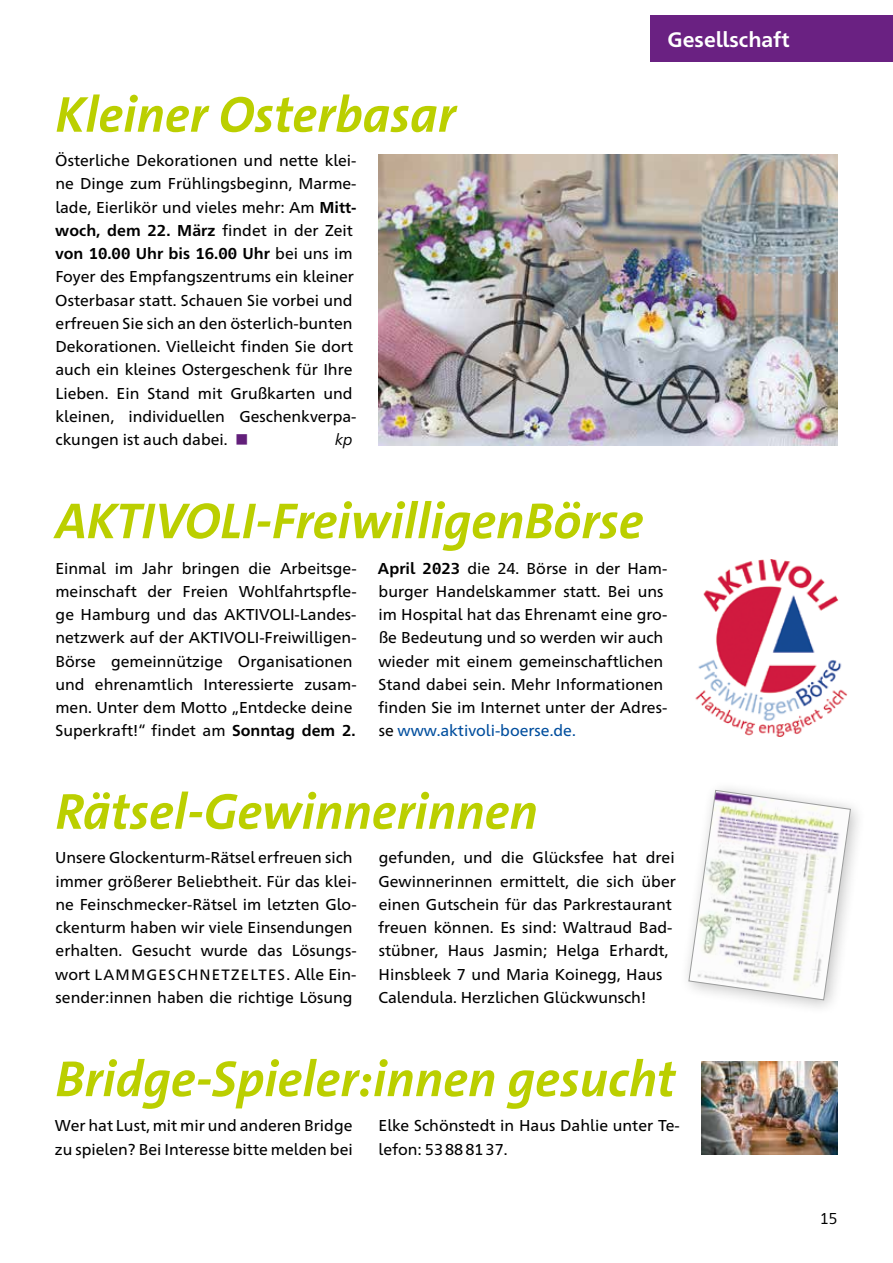
<style>
.page{position:relative;width:893px;height:1263px;background:#fff}
.page>*{position:absolute;margin:0;border:0;box-sizing:border-box;transform-origin:0 0}
.t1{font:italic 700 51px "The Sans C5";color:#bbcf00}
.t2{font:700 21px "Frutiger Neue 1450 Pro";color:#fff}
.t3{font:15.75px/23.2px "Frutiger Neue 1450 Pro";color:#000}
.t4{font:15.75px "Frutiger Neue 1450 Pro";color:#000}
.t5{font:italic 15.75px "Frutiger Neue 1450 Pro";color:#000}
.t6{font:15px "Frutiger Neue 1450 Pro";letter-spacing:.08em;color:#000}
.s1{font-weight:700}
.s2{color:#621f7a}
.s3{color:#004e9e}
.s4{font-size:15.75px}
</style>
<div class="page">
<div style="left:651px;top:15px;width:242px;height:47px;background:#6a2182"></div>
<img style="left:378px;top:155px;width:460px;height:290px">
<img style="left:695px;top:559px;width:152px;height:178px">
<svg style="left:688px;top:790px;width:163px;height:210px"></svg>
<img style="left:702px;top:1061px;width:136px;height:93px">
<h1 class="t1" style="left:55px;top:82px;width:402px">Kleiner Osterbasar</h1>
<p class="t3" style="left:55px;top:148px;width:303px">Österliche Dekorationen und nette klei&shy;ne Dinge zum Frühlingsbeginn, Marme&shy;lade, Eierlikör und vieles mehr: Am <span class="s1">Mitt&shy;woch, dem 22. März</span> findet in der Zeit <span class="s1">von 10.00 Uhr bis 16.00 Uhr</span> bei uns im Foyer des Empfangszentrums ein kleiner Osterbasar statt. Schauen Sie vorbei und erfreuen Sie sich an den österlich-bunten Dekorationen. Vielleicht finden Sie dort auch ein kleines Ostergeschenk für Ihre Lieben. Ein Stand mit Grußkarten und kleinen, individuellen Geschenkverpa&shy;ckungen ist auch dabei. <span class="s2">■</span></p>
<p class="t5" style="left:335px;top:428px;width:19px">kp</p>
<h1 class="t1" style="left:55px;top:488px;width:590px">AKTIVOLI-FreiwilligenBörse</h1>
<h2 class="t2" style="left:668px;top:24px;width:124px">Gesellschaft</h2>
<p class="t3" style="left:55px;top:555px;width:303px">Einmal im Jahr bringen die Arbeitsge&shy;meinschaft der Freien Wohlfahrtspfle&shy;ge Hamburg und das AKTIVOLI-Landes&shy;netzwerk auf der AKTIVOLI-Freiwilligen-Börse gemeinnützige Organisationen und ehrenamtlich Interessierte zusam&shy;men. Unter dem Motto „Entdecke deine Superkraft!“ findet am <span class="s1">Sonntag dem 2.</span></p>
<p class="t3" style="left:378px;top:555px;width:291px"><span class="s1">April 2023</span> die 24. Börse in der Ham&shy;burger Handelskammer statt. Bei uns im Hospital hat das Ehrenamt eine gro&shy;ße Bedeutung und so werden wir auch wieder mit einem gemeinschaftlichen Stand dabei sein. Mehr Informationen finden Sie im Internet unter der Adres&shy;se <span class="s3">www.aktivoli-boerse.de.</span></p>
<h1 class="t1" style="left:55px;top:779px;width:484px">Rätsel-Gewinnerinnen</h1>
<p class="t3" style="left:55px;top:845px;width:303px">Unsere Glockenturm-Rätsel erfreuen sich immer größerer Beliebtheit. Für das klei&shy;ne Feinschmecker-Rätsel im letzten Glo&shy;ckenturm haben wir viele Einsendungen erhalten. Gesucht wurde das Lösungs-</p>
<p class="t6" style="left:55px;top:963px;width:303px"><span class="s4">wort</span> LAMMGESCHNETZELTES<span class="s4">. Alle Ein-</span></p>
<p class="t3" style="left:56px;top:984px;width:298px">sender:innen haben die richtige Lösung</p>
<p class="t3" style="left:378px;top:845px;width:299px">gefunden, und die Glücksfee hat drei Gewinnerinnen ermittelt, die sich über einen Gutschein für das Parkrestaurant freuen können. Es sind: Waltraud Bad&shy;stübner, Haus Jasmin; Helga Erhardt, Hinsbleek 7 und Maria Koinegg, Haus Calendula. Herzlichen Glückwunsch!</p>
<h1 class="t1" style="left:55px;top:1046px;width:622px">Bridge-Spieler:innen gesucht</h1>
<p class="t3" style="left:55px;top:1113px;width:299px">Wer hat Lust, mit mir und anderen Bridge zu spielen? Bei Interesse bitte melden bei</p>
<p class="t3" style="left:379px;top:1113px;width:303px">Elke Schönstedt in Haus Dahlie unter Te&shy;lefon: 53888137.</p>
<p class="t4" style="left:820px;top:1207px;width:19px">15</p>
</div>
